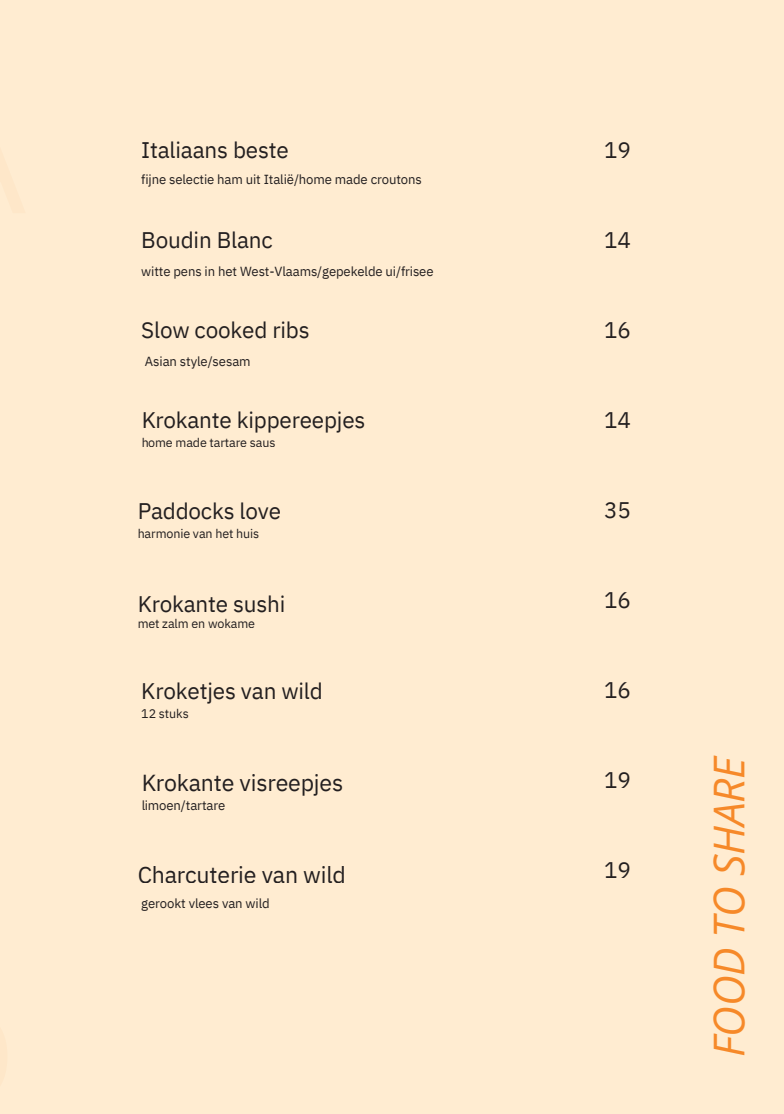
<style>
.page{position:relative;width:784px;height:1114px;background:#ffecd1}
.page>*{position:absolute;margin:0;border:0;box-sizing:border-box;transform-origin:0 0}
.t1{font:italic 42.5px "Open Sans";letter-spacing:-.01em;color:#f68929}
.t2{font:23px "IBM Plex Sans";letter-spacing:-.01em;color:#231f20}
.t3{font:22.5px "IBM Plex Sans";letter-spacing:-.01em;color:#231f20}
.t4{font:13px "IBM Plex Sans";letter-spacing:-.01em;color:#231f20}
.t5{font:12.5px "IBM Plex Sans";letter-spacing:-.01em;color:#231f20}
</style>
<div class="page">
<h3 class="t3" style="left:141px;top:135px;width:149px">Italiaans beste</h3>
<h3 class="t4" style="left:141px;top:170px;width:282px">fijne selectie ham uit Italië/home made croutons</h3>
<p class="t3" style="left:604px;top:135px;width:28px">19</p>
<h3 class="t3" style="left:141px;top:225px;width:133px">Boudin Blanc</h3>
<h3 class="t4" style="left:141px;top:262px;width:294px">witte pens in het West-Vlaams/gepekelde ui/frisee</h3>
<p class="t3" style="left:604px;top:225px;width:28px">14</p>
<h3 class="t3" style="left:141px;top:315px;width:170px">Slow cooked ribs</h3>
<h3 class="t4" style="left:145px;top:353px;width:107px">Asian style/sesam</h3>
<p class="t3" style="left:604px;top:315px;width:28px">16</p>
<h3 class="t3" style="left:141px;top:405px;width:226px">Krokante kippereepjes</h3>
<p class="t5" style="left:141px;top:434px;width:136px">home made tartare saus</p>
<p class="t3" style="left:604px;top:405px;width:28px">14</p>
<h3 class="t3" style="left:138px;top:496px;width:145px">Paddocks love</h3>
<p class="t5" style="left:138px;top:525px;width:123px">harmonie van het huis</p>
<p class="t3" style="left:604px;top:495px;width:28px">35</p>
<h3 class="t3" style="left:138px;top:589px;width:149px">Krokante sushi</h3>
<p class="t5" style="left:138px;top:615px;width:119px">met zalm en wokame</p>
<h3 class="t3" style="left:604px;top:585px;width:28px">16</h3>
<h3 class="t3" style="left:141px;top:676px;width:183px">Kroketjes van wild</h3>
<p class="t5" style="left:141px;top:705px;width:49px">12 stuks</p>
<h3 class="t3" style="left:604px;top:675px;width:28px">16</h3>
<h2 class="t2" style="left:141px;top:767px;width:203px">Krokante visreepjes</h2>
<p class="t4" style="left:141px;top:797px;width:86px">limoen/tartare</p>
<h2 class="t2" style="left:138px;top:859px;width:210px">Charcuterie van wild</h2>
<p class="t4" style="left:141px;top:894px;width:130px">gerookt vlees van wild</p>
<h3 class="t3" style="left:604px;top:765px;width:28px">19</h3>
<p class="t3" style="left:604px;top:855px;width:28px">19</p>
<h3 class="t1" style="left:699px;top:1056px;width:303px;rotate:-90deg">FOOD TO SHARE</h3>
</div>
